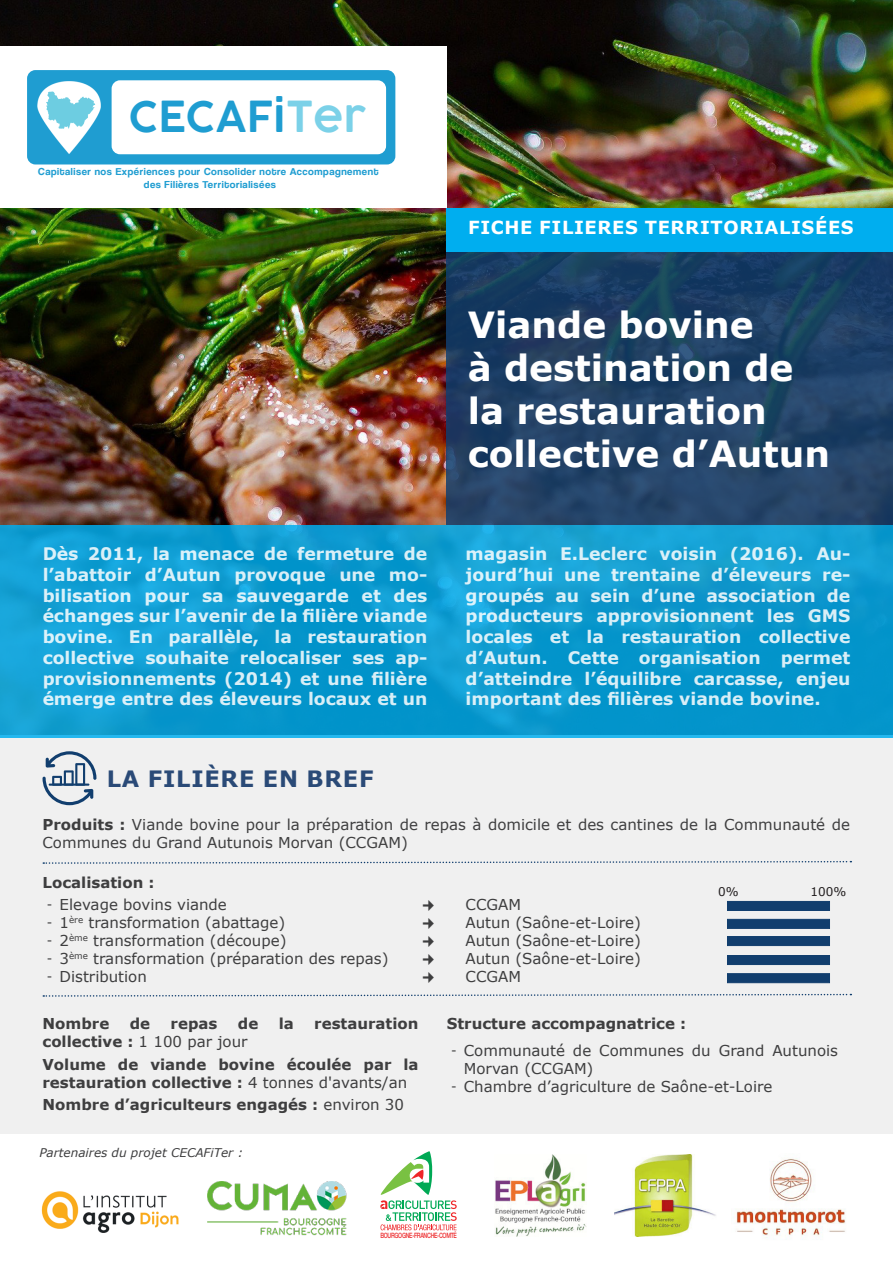
<style>
.page{position:relative;width:893px;height:1263px;background:#fff}
.page>*{position:absolute;margin:0;border:0;box-sizing:border-box;transform-origin:0 0}
.t1{font:600 41.85px "COCOGOOSE";color:#1f9dd1}
.Grand_Titre_Fiche{font:700 36px/43.2px "Verdana";color:#fff}
.Intertitre_bleu_fonc{font:700 22.5px "Verdana";letter-spacing:.035em;color:#2a4a77}
.Petit_Titre_P1{font:700 18px "Verdana";letter-spacing:.035em;color:#fff}
.t2{font:700 17.25px/20.7px "Verdana";color:#fff;text-align:justify}
.Corps_de_texte{font:15px/18px "Verdana";color:#3e3e3f}
.Corps_de_texte-2{font:700 15px/18px "Verdana";color:#3e3e3f}
.Corps_de_texte-3{font:italic 12px "Verdana";color:#3e3e3f}
.t3{font:12px "Verdana";color:#231f20}
.t4{font:10.5px/12.6px "Coolvetica Rg";letter-spacing:.05em;color:#1f9dd1;text-align:center}
.t5{font:500 7.35px "Helvetica Neue";letter-spacing:-.055em;color:#ed2729;scale:.73 1}
.s1{color:#7bd1e8}
.s2{font-weight:700}
.s3{font-family:"Roboto";font-stretch:condensed}
.s4{font-weight:400}
</style>
<div class="page">
<img style="left:0;top:0;width:893px;height:525px">
<svg style="left:447px;top:252px;width:446px;height:273px;background:#1f4064"></svg>
<div style="left:0;top:736px;width:893px;height:398px;background:#f0f0f0"></div>
<svg style="left:0;top:525px;width:893px;height:213px;background:#0d9cd1"></svg>
<div style="left:0;top:46px;width:447px;height:162px;background:#fff"></div>
<div style="left:447px;top:208px;width:446px;height:44px;background:#00aeef"></div>
<svg style="left:43px;top:751px;width:53px;height:54px"></svg>
<hr style="left:49px;top:783px;width:40px;height:3px;background:#113e6e">
<div style="left:727px;top:936px;width:103px;height:10px;background:#113e6e"></div>
<div style="left:727px;top:955px;width:103px;height:10px;background:#113e6e"></div>
<div style="left:727px;top:901px;width:103px;height:10px;background:#113e6e"></div>
<div style="left:727px;top:919px;width:103px;height:10px;background:#113e6e;border:1px solid #113e6e"></div>
<div style="left:727px;top:973px;width:103px;height:10px;background:#113e6e;border:1px solid #113e6e"></div>
<div style="left:27px;top:70px;width:368px;height:94px;background:#1f9dd1;border-radius:8px"></div>
<div style="left:112px;top:80px;width:274px;height:74px;background:#fff;border-radius:8px"></div>
<img style="left:37px;top:81px;width:64px;height:73px">
<svg style="left:46px;top:91px;width:49px;height:38px;background:#a3dfec"></svg>
<svg style="left:380px;top:1151px;width:77px;height:79px"></svg>
<img style="left:208px;top:1181px;width:138px;height:55px">
<img style="left:495px;top:1154px;width:91px;height:82px">
<img style="left:736px;top:1158px;width:110px;height:82px">
<img style="left:614px;top:1154px;width:102px;height:82px">
<img style="left:41px;top:1191px;width:138px;height:42px">
<svg style="left:43px;top:860px;width:808px;height:4px"></svg>
<svg style="left:43px;top:993px;width:808px;height:4px"></svg>
<p class="t1" style="left:129px;top:87px;width:239px">CECAFi<span class="s1">Ter</span></p>
<p class="t4" style="left:38px;top:165px;width:342px">Capitaliser nos Expériences pour Consolider notre Accompagnement des Filières Territorialisées</p>
<p class="Petit_Titre_P1" style="left:468px;top:215px;width:387px">FICHE FILIERES TERRITORIALISÉES</p>
<p class="Grand_Titre_Fiche" style="left:468px;top:302px;width:288px">Viande bovine</p>
<p class="Grand_Titre_Fiche" style="left:468px;top:345px;width:364px">à destination de la restauration collective d’Autun</p>
<p class="t2" style="left:43px;top:543px;width:386px">Dès 2011, la menace de fermeture de l’abattoir d’Autun provoque une mo&shy;bilisation pour sa sauvegarde et des échanges sur l’avenir de la filière viande bovine. En parallèle, la restauration collective souhaite relocaliser ses ap&shy;provisionnements (2014) et une filière émerge entre des éleveurs locaux et un</p>
<p class="t2" style="left:466px;top:543px;width:386px">magasin E.Leclerc voisin (2016). Au&shy;jourd’hui une trentaine d’éleveurs re&shy;groupés au sein d’une association de producteurs approvisionnent les GMS locales et la restauration collective d’Autun. Cette organisation permet d’atteindre l’équilibre carcasse, enjeu important des filières viande bovine.</p>
<p class="Intertitre_bleu_fonc" style="left:107px;top:763px;width:268px">LA FILIÈRE EN BREF</p>
<p class="Corps_de_texte" style="left:43px;top:816px;width:809px"><span class="s2">Produits :</span> Viande bovine pour la préparation de repas à domicile et des cantines de la Communauté de<br>Communes du Grand Autunois Morvan (CCGAM)</p>
<p class="Corps_de_texte-2" style="left:43px;top:873px;width:113px">Localisation :</p>
<p class="Corps_de_texte" style="left:47px;top:895px;width:182px"><span class="s3">-</span> Elevage bovins viande</p>
<p class="Corps_de_texte" style="left:47px;top:913px;width:240px"><span class="s3">-</span> 1<sup>ère</sup> transformation (abattage)</p>
<p class="Corps_de_texte" style="left:47px;top:931px;width:241px"><span class="s3">-</span> 2<sup>ème</sup> transformation (découpe)</p>
<p class="Corps_de_texte" style="left:47px;top:949px;width:343px"><span class="s3">-</span> 3<sup>ème</sup> transformation (préparation des repas)</p>
<p class="Corps_de_texte" style="left:47px;top:967px;width:102px"><span class="s3">-</span> Distribution</p>
<p class="Corps_de_texte-2" style="left:43px;top:1014px;width:68px">Nombre</p>
<p class="Corps_de_texte-2" style="left:130px;top:1014px;width:22px">de</p>
<p class="Corps_de_texte-2" style="left:171px;top:1014px;width:48px">repas</p>
<p class="Corps_de_texte-2" style="left:238px;top:1014px;width:22px">de</p>
<p class="Corps_de_texte-2" style="left:279px;top:1014px;width:17px">la</p>
<p class="Corps_de_texte-2" style="left:314px;top:1014px;width:106px">restauration</p>
<p class="Corps_de_texte-2" style="left:43px;top:1032px;width:207px">collective : <span class="s4">1 100 par jour</span></p>
<p class="Corps_de_texte-2" style="left:43px;top:1055px;width:378px">Volume de viande bovine écoulée par la restauration collective : <span class="s4">4 tonnes d'avants/an</span></p>
<p class="Corps_de_texte-2" style="left:43px;top:1095px;width:363px">Nombre d’agriculteurs engagés : <span class="s4">environ 30</span></p>
<p class="Corps_de_texte-3" style="left:39px;top:1144px;width:205px">Partenaires du projet CECAFiTer :</p>
<p class="Corps_de_texte" style="left:466px;top:895px;width:57px">CCGAM</p>
<p class="Corps_de_texte" style="left:466px;top:913px;width:177px">Autun (Saône-et-Loire)</p>
<p class="Corps_de_texte" style="left:466px;top:931px;width:177px">Autun (Saône-et-Loire)</p>
<p class="Corps_de_texte" style="left:466px;top:949px;width:177px">Autun (Saône-et-Loire)</p>
<p class="Corps_de_texte" style="left:466px;top:967px;width:57px">CCGAM</p>
<p class="t3" style="left:718px;top:884px;width:22px">0%</p>
<p class="t3" style="left:810px;top:884px;width:37px">100%</p>
<p class="Corps_de_texte-2" style="left:447px;top:1014px;width:241px">Structure accompagnatrice :</p>
<p class="Corps_de_texte" style="left:464px;top:1041px;width:376px;text-indent:-13px"><span class="s3">-</span> Communauté de Communes du Grand Autunois<br>Morvan (CCGAM)</p>
<p class="Corps_de_texte" style="left:451px;top:1077px;width:323px"><span class="s3">-</span> Chambre d’agriculture de Saône-et-Loire</p>
<p class="t5" style="left:380px;top:1231px;width:106px">BOURGOGNE-FRANCHE-COMTÉ</p>
</div>
